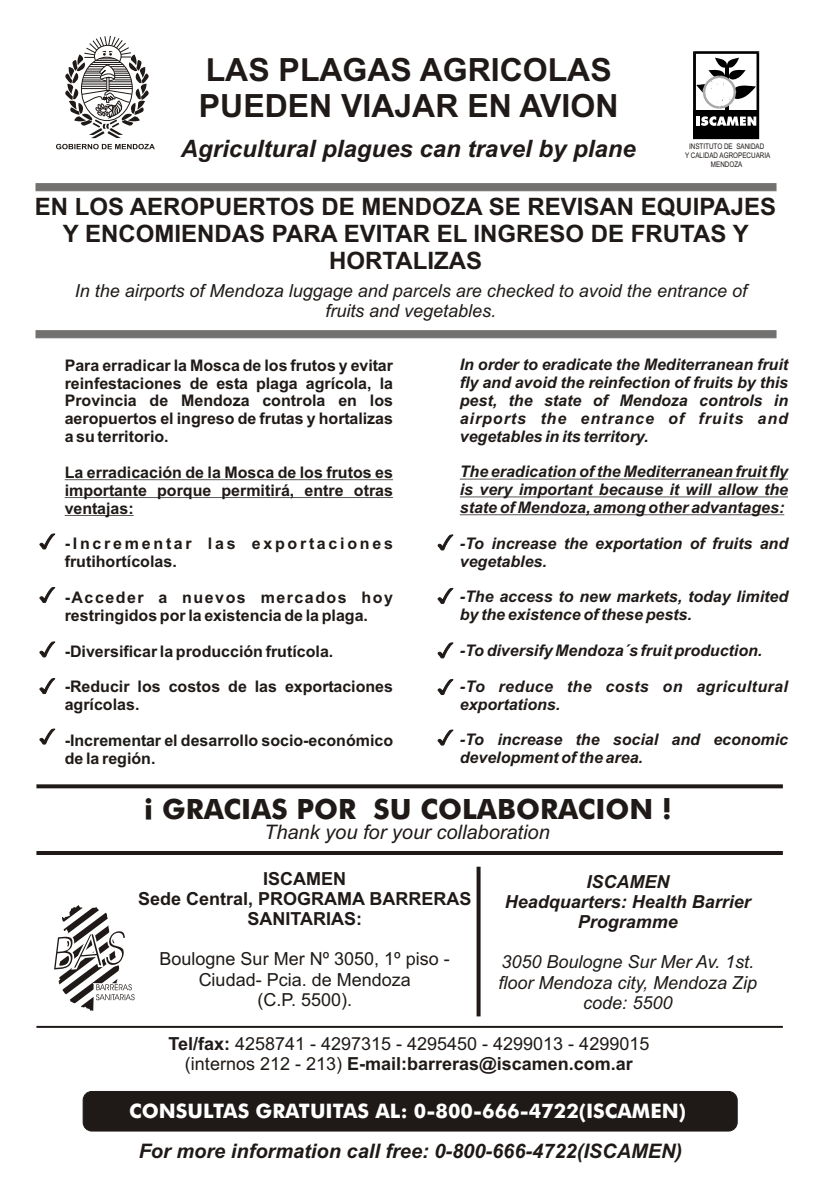
<style>
.page{position:relative;width:840px;height:1192px;background:#fff}
.page>*{position:absolute;margin:0;border:0;box-sizing:border-box;transform-origin:0 0}
.t1{font:700 32px/35.8px "Arial";color:#1f1a17}
.t2{font:700 28px "Futura Md BT";color:#1f1a17}
.t3{font:700 24px/26.8px "Arial";color:#1f1a17;text-align:center}
.t4{font:italic 700 24px "Arial";color:#1f1a17}
.t5{font:italic 700 20px "Arial";color:#1f1a17}
.t6{font:700 20px "Futura Md BT";color:#fff}
.t7{font:italic 20px "Arial";color:#1f1a17}
.t8{font:18px/20.2px "Arial";color:#1f1a17;text-align:center}
.t9{font:italic 18px/20.2px "Arial";color:#1f1a17;text-align:center}
.t10{font:700 18px/20.2px "Arial";color:#1f1a17;text-align:center}
.t11{font:italic 700 18px/20.2px "Arial";color:#1f1a17;text-align:center}
.t12{font:italic 700 16px/17.8px "Arial";color:#1f1a17}
.t13{font:700 16px/17.8px "Arial";color:#1f1a17}
.t14{font:700 16px/17.8px "Arial";letter-spacing:.175em;color:#1f1a17}
.t15{font:italic 700 16px/17.8px "Arial";letter-spacing:.025em;color:#1f1a17}
.t16{font:7.8px/8.8px "Arial Narrow";color:#1f1a17;text-align:center}
.s1{font-weight:700}
</style>
<div class="page">
<div style="left:83px;top:1091px;width:654px;height:40px;background:#1f1a17;border:1px solid #1f1a17;border-radius:9px"></div>
<svg style="left:65px;top:35px;width:84px;height:103px"></svg>
<svg style="left:56px;top:144px;width:99px;height:5px"></svg>
<svg style="left:693px;top:51px;width:66px;height:89px"></svg>
<hr style="left:65px;top:479px;width:328px;height:1px;background:#1f1a17">
<hr style="left:65px;top:497px;width:328px;height:1px;background:#1f1a17">
<hr style="left:65px;top:515px;width:69px;height:1px;background:#1f1a17">
<svg style="left:39px;top:533px;width:16px;height:16px"></svg>
<svg style="left:36px;top:784px;width:747px;height:4px;background:#322d2b"></svg>
<svg style="left:54px;top:905px;width:81px;height:106px"></svg>
<hr style="left:460px;top:479px;width:328px;height:1px;background:#1f1a17">
<hr style="left:460px;top:497px;width:328px;height:1px;background:#1f1a17">
<hr style="left:460px;top:514px;width:324px;height:1px;background:#1f1a17">
<div style="left:36px;top:183px;width:740px;height:8px;background:#737070;border:1px solid #737070"></div>
<div style="left:36px;top:330px;width:740px;height:8px;background:#737070;border:1px solid #737070"></div>
<svg style="left:39px;top:587px;width:16px;height:16px"></svg>
<svg style="left:39px;top:641px;width:16px;height:16px"></svg>
<svg style="left:39px;top:678px;width:16px;height:16px"></svg>
<svg style="left:39px;top:729px;width:16px;height:16px"></svg>
<svg style="left:438px;top:534px;width:15px;height:16px"></svg>
<svg style="left:438px;top:588px;width:15px;height:16px"></svg>
<svg style="left:438px;top:642px;width:15px;height:16px"></svg>
<svg style="left:438px;top:679px;width:15px;height:16px"></svg>
<svg style="left:438px;top:730px;width:15px;height:16px"></svg>
<hr style="left:36px;top:851px;width:747px;height:4px;background:#1f1a17">
<svg style="left:477px;top:867px;width:4px;height:149px"></svg>
<hr style="left:36px;top:1026px;width:747px;height:2px;background:#1f1a17">
<h1 class="t1" style="left:199px;top:55px;width:421px">LAS PLAGAS AGRICOLAS<br>PUEDEN VIAJAR EN AVION</h1>
<h3 class="t4" style="left:181px;top:140px;width:456px">Agricultural plagues can travel by plane</h3>
<p class="t16" style="left:685px;top:143px;width:87px">INSTITUTO DE SANIDAD<br>Y CALIDAD AGROPECUARIA<br>MENDOZA</p>
<h3 class="t3" style="left:35px;top:196px;width:743px">EN LOS AEROPUERTOS DE MENDOZA SE REVISAN EQUIPAJES<br>Y ENCOMIENDAS PARA EVITAR EL INGRESO DE FRUTAS Y<br>HORTALIZAS</h3>
<p class="t9" style="left:75px;top:282px;width:674px">In the airports of Mendoza luggage and parcels are checked to avoid the entrance of fruits and vegetables.</p>
<p class="t12" style="left:460px;top:357px;width:330px;text-align:justify">In order to eradicate the Mediterranean fruit fly and avoid the reinfection of fruits by this pest, the state of Mendoza controls in airports the entrance of fruits and vegetables in its territory.</p>
<p class="t12" style="left:460px;top:464px;width:330px;text-align:justify">The eradication of the Mediterranean fruit fly is very important because it will allow the state of Mendoza, among other advantages:</p>
<p class="t12" style="left:460px;top:536px;width:330px">-To increase the exportation of fruits and vegetables.</p>
<p class="t12" style="left:460px;top:589px;width:330px">-The access to new markets, today limited by the existence of these pests.</p>
<p class="t12" style="left:460px;top:643px;width:304px">-To diversify Mendoza´s fruit production.</p>
<p class="t15" style="left:460px;top:679px;width:330px">-To reduce the costs on agricultural exportations.</p>
<p class="t12" style="left:460px;top:732px;width:330px">-To increase the social and economic development of the area.</p>
<p class="t13" style="left:65px;top:358px;width:330px;text-align:justify">Para erradicar la Mosca de los frutos y evitar reinfestaciones de esta plaga agrícola, la Provincia de Mendoza controla en los aeropuertos el ingreso de frutas y hortalizas a su territorio.</p>
<p class="t13" style="left:65px;top:465px;width:330px;text-align:justify">La erradicación de la Mosca de los frutos es importante porque permitirá, entre otras ventajas:</p>
<p class="t14" style="left:65px;top:536px;width:330px">-Incrementar las exportaciones frutihortícolas.</p>
<p class="t13" style="left:65px;top:590px;width:330px">-Acceder a nuevos mercados hoy restringidos por la existencia de la plaga.</p>
<p class="t13" style="left:65px;top:644px;width:270px">-Diversificar la producción frutícola.</p>
<p class="t13" style="left:65px;top:679px;width:330px">-Reducir los costos de las exportaciones agrícolas.</p>
<p class="t13" style="left:65px;top:733px;width:330px">-Incrementar el desarrollo socio-económico de la región.</p>
<h2 class="t2" style="left:144px;top:798px;width:529px">¡ GRACIAS POR SU COLABORACION !</h2>
<p class="t7" style="left:264px;top:825px;width:287px">Thank you for your collaboration</p>
<p class="t10" style="left:138px;top:870px;width:335px">ISCAMEN<br>Sede Central, PROGRAMA BARRERAS<br>SANITARIAS:</p>
<p class="t8" style="left:160px;top:951px;width:292px">Boulogne Sur Mer Nº 3050, 1º piso -<br>Ciudad- Pcia. de Mendoza<br>(C.P. 5500).</p>
<p class="t11" style="left:505px;top:873px;width:248px">ISCAMEN<br>Headquarters: Health Barrier<br>Programme</p>
<p class="t9" style="left:498px;top:954px;width:260px">3050 Boulogne Sur Mer Av. 1st. floor Mendoza city, Mendoza Zip code: 5500</p>
<p class="t8" style="left:168px;top:1035px;width:483px"><span class="s1">Tel/fax:</span> 4258741 - 4297315 - 4295450 - 4299013 - 4299015 (internos 212 - 213) <span class="s1">E-mail:barreras@iscamen.com.ar</span></p>
<p class="t6" style="left:129px;top:1103px;width:558px">CONSULTAS GRATUITAS AL: 0-800-666-4722(ISCAMEN)</p>
<p class="t5" style="left:139px;top:1143px;width:545px">For more information call free: 0-800-666-4722(ISCAMEN)</p>
</div>
